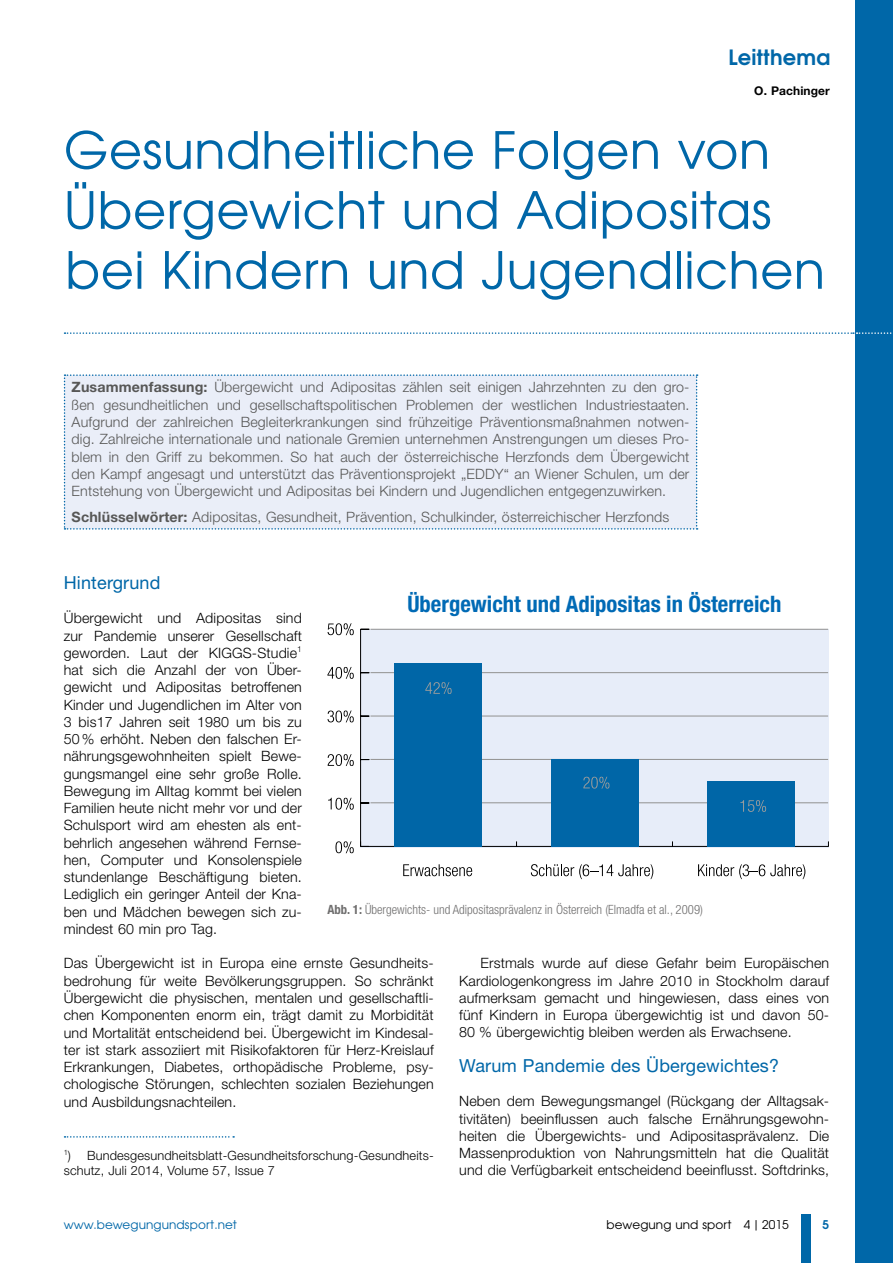
<style>
.page{position:relative;width:893px;height:1263px;background:#fff}
.page>*{position:absolute;margin:0;border:0;box-sizing:border-box;transform-origin:0 0}
.t1{font:51px/60px "Te X Gyre Adventor";letter-spacing:.01em;color:#0067a8}
.t2{font:700 condensed 22.65px "Helvetica Neue LT Std";color:#006ab5}
.t3{font:700 21px "Te X Gyre Adventor";letter-spacing:.01em;color:#0067a8}
.t4{font:18px "Helvetica Neue LT Std";letter-spacing:.01em;color:#0067a8}
.t5{font:300 14.25px/17.2px "Helvetica Neue LT Std";letter-spacing:.01em;color:#000;text-align:justify}
.t6{font:300 14.25px/17.2px "Helvetica Neue LT Std";letter-spacing:.01em;color:#575756;text-align:justify}
.t7{font:300 12.75px/15px "Helvetica Neue LT Std";letter-spacing:.01em;color:#000}
.t8{font:300 condensed 12.75px "Helvetica Neue LT Std";color:#706f6f}
.t9{font:12px "Te X Gyre Adventor";letter-spacing:.01em;color:#0067a8}
.t10{font:12px "Te X Gyre Adventor";letter-spacing:.01em;color:#000}
.t11{font:700 12px "Helvetica Neue LT Std";letter-spacing:.01em;color:#000}
.t12{font:700 12px "Te X Gyre Adventor";color:#0067a8}
.t13{font:300 7.5px "Helvetica Neue LT Std";color:#000}
.s1{font-weight:700}
</style>
<div class="page">
<div style="left:801px;top:1214px;width:9px;height:49px;background:#0067a8"></div>
<div style="left:855px;top:0;width:38px;height:1263px;background:#0067a8"></div>
<div style="left:64px;top:374px;width:634px;height:156px;background:#eaeef8"></div>
<svg style="left:65px;top:332px;width:827px;height:2px"></svg>
<svg style="left:65px;top:1136px;width:169px;height:1px"></svg>
<div style="left:360px;top:629px;width:468px;height:219px;background:#e7edf9"></div>
<hr style="left:361px;top:846px;width:467px;height:1px;background:#000">
<svg style="left:335px;top:841px;width:19px;height:12px"></svg>
<svg style="left:403px;top:864px;width:69px;height:12px"></svg>
<svg style="left:531px;top:864px;width:122px;height:15px"></svg>
<svg style="left:698px;top:864px;width:107px;height:15px"></svg>
<svg style="left:328px;top:798px;width:26px;height:12px"></svg>
<svg style="left:328px;top:754px;width:26px;height:12px"></svg>
<svg style="left:328px;top:710px;width:26px;height:12px"></svg>
<svg style="left:327px;top:667px;width:27px;height:12px"></svg>
<svg style="left:328px;top:623px;width:26px;height:12px"></svg>
<hr style="left:360px;top:629px;width:1px;height:217px;background:#000">
<svg style="left:360px;top:841px;width:9px;height:6px"></svg>
<hr style="left:370px;top:802px;width:458px;height:1px;background:#919190">
<hr style="left:370px;top:759px;width:458px;height:1px;background:#919190">
<hr style="left:370px;top:716px;width:458px;height:1px;background:#919190">
<hr style="left:370px;top:672px;width:458px;height:1px;background:#919190">
<hr style="left:370px;top:629px;width:458px;height:1px;background:#919190">
<div style="left:395px;top:664px;width:87px;height:183px;background:#0066a7"></div>
<div style="left:551px;top:760px;width:87px;height:87px;background:#0066a7"></div>
<div style="left:707px;top:781px;width:87px;height:66px;background:#0066a7"></div>
<svg style="left:425px;top:682px;width:27px;height:12px"></svg>
<svg style="left:583px;top:777px;width:26px;height:11px"></svg>
<svg style="left:740px;top:800px;width:26px;height:12px"></svg>
<h3 class="t3" style="left:728px;top:39px;width:103px">Leitthema</h3>
<p class="t11" style="left:754px;top:84px;width:77px">O. Pachinger</p>
<h1 class="t1" style="left:64px;top:117px;width:763px">Gesundheitliche Folgen von<br>Übergewicht und Adipositas bei Kindern und Jugendlichen</h1>
<p class="t6" style="left:72px;top:378px;width:619px"><span class="s1">Zusammenfassung:</span> Übergewicht und Adipositas zählen seit einigen Jahrzehnten zu den gro&shy;ßen gesundheitlichen und gesellschaftspolitischen Problemen der westlichen Industriestaaten.<br>Aufgrund der zahlreichen Begleiterkrankungen sind frühzeitige Präventionsmaßnahmen notwen&shy;dig. Zahlreiche internationale und nationale Gremien unternehmen Anstrengungen um dieses Pro&shy;blem in den Griff zu bekommen. So hat auch der österreichische Herzfonds dem Übergewicht den Kampf angesagt und unterstützt das Präventionsprojekt „EDDY“ an Wiener Schulen, um der Entstehung von Übergewicht und Adipositas bei Kindern und Jugendlichen entgegenzuwirken.</p>
<p class="t6" style="left:72px;top:508px;width:599px"><span class="s1">Schlüsselwörter:</span> Adipositas, Gesundheit, Prävention, Schulkinder, österreichischer Herzfonds</p>
<p class="t4" style="left:64px;top:572px;width:98px">Hintergrund</p>
<p class="t5" style="left:64px;top:609px;width:240px">Übergewicht und Adipositas sind zur Pandemie unserer Gesellschaft geworden. Laut der KIGGS-Studie<sup>1 </sup>hat sich die Anzahl der von Über&shy;gewicht und Adipositas betroffenen Kinder und Jugendlichen im Alter von 3 bis17 Jahren seit 1980 um bis zu 50% erhöht. Neben den falschen Er&shy;nährungsgewohnheiten spielt Bewe&shy;gungsmangel eine sehr große Rolle.<br>Bewegung im Alltag kommt bei vielen Familien heute nicht mehr vor und der Schulsport wird am ehesten als ent&shy;behrlich angesehen während Fernse&shy;hen, Computer und Konsolenspiele stundenlange Beschäftigung bieten.<br>Lediglich ein geringer Anteil der Kna&shy;ben und Mädchen bewegen sich zu&shy;mindest 60 min pro Tag.</p>
<p class="t5" style="left:64px;top:954px;width:371px">Das Übergewicht ist in Europa eine ernste Gesundheits&shy;bedrohung für weite Bevölkerungsgruppen. So schränkt Übergewicht die physischen, mentalen und gesellschaftli&shy;chen Komponenten enorm ein, trägt damit zu Morbidität und Mortalität entscheidend bei. Übergewicht im Kindesal&shy;ter ist stark assoziiert mit Risikofaktoren für Herz-Kreislauf Erkrankungen, Diabetes, orthopädische Probleme, psy&shy;chologische Störungen, schlechten sozialen Beziehungen und Ausbildungsnachteilen.</p>
<p class="t13" style="left:64px;top:1147px;width:6px">1</p>
<p class="t7" style="left:68px;top:1148px;width:5px">)</p>
<h2 class="t2" style="left:407px;top:590px;width:375px">Übergewicht und Adipositas in Österreich</h2>
<p class="t8" style="left:327px;top:902px;width:377px"><span class="s1">Abb. 1:</span> Übergewichts- und Adipositasprävalenz in Österreich (Elmadfa et al., 2009)</p>
<p class="t5" style="left:459px;top:954px;width:371px;text-indent:21px">Erstmals wurde auf diese Gefahr beim Europäischen Kardiologenkongress im Jahre 2010 in Stockholm darauf aufmerksam gemacht und hingewiesen, dass eines von fünf Kindern in Europa übergewichtig ist und davon 50- 80 % übergewichtig bleiben werden als Erwachsene.</p>
<p class="t4" style="left:459px;top:1055px;width:321px">Warum Pandemie des Übergewichtes?</p>
<p class="t5" style="left:459px;top:1092px;width:371px">Neben dem Bewegungsmangel (Rückgang der Alltagsak&shy;tivitäten) beeinflussen auch falsche Ernährungsgewohn&shy;heiten die Übergewichts- und Adipositasprävalenz. Die Massenproduktion von Nahrungsmitteln hat die Qualität und die Verfügbarkeit entscheidend beeinflusst. Softdrinks,</p>
<p class="t7" style="left:64px;top:1148px;width:371px;text-indent:23px">Bundesgesundheitsblatt-Gesundheitsforschung-Gesundheits&shy;schutz, Juli 2014, Volume 57, Issue 7</p>
<p class="t9" style="left:64px;top:1215px;width:175px">www.bewegungundsport.net</p>
<p class="t10" style="left:607px;top:1215px;width:184px">bewegung und sport 4|2015</p>
<p class="t12" style="left:822px;top:1214px;width:8px">5</p>
</div>
